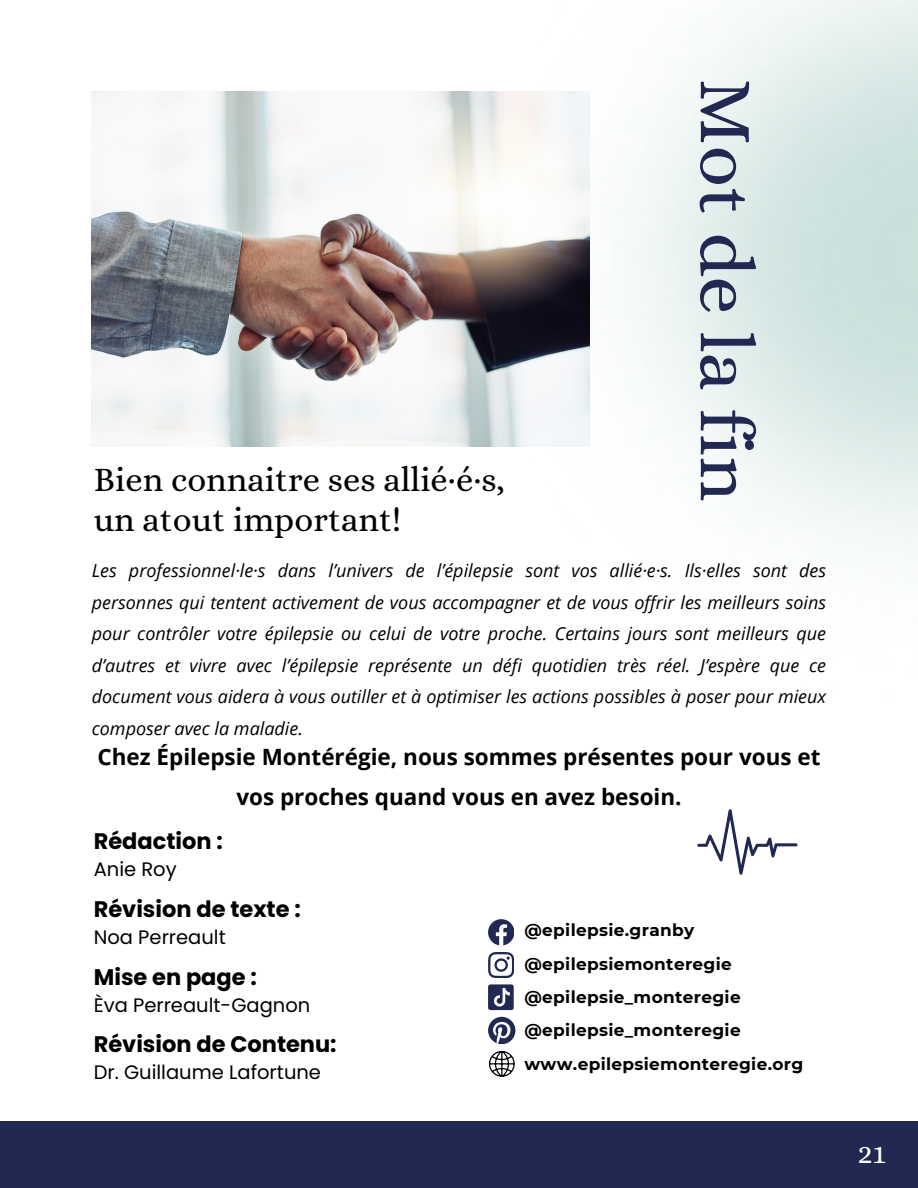
<style>
.page{position:relative;width:918px;height:1188px;background:#fff}
.page>*{position:absolute;margin:0;border:0;box-sizing:border-box;transform-origin:0 0}
.t1{font:75.75px "Alice";color:#212851}
.t2{font:34.5px/39.3px "Alice";color:#000}
.t3{font:30px "Alice";color:#fff}
.t4{font:700 22.5px/39.3px "Open Sans";color:#000;text-align:center}
.t5{font:700 22.5px "Poppins";color:#000}
.t6{font:19.5px "Poppins";color:#000}
.t7{font:italic 18px/31.5px "Open Sans";color:#000;text-align:justify}
.t8{font:700 16.95px/33.3px "Montserrat";letter-spacing:.02em;color:#000}
</style>
<div class="page">
<div style="left:0;top:1121px;width:918px;height:67px;background:#212851"></div>
<img style="left:480px;top:0;width:438px;height:548px">
<img style="left:92px;top:92px;width:497px;height:354px">
<svg style="left:697px;top:809px;width:100px;height:65px"></svg>
<svg style="left:488px;top:919px;width:26px;height:26px"></svg>
<svg style="left:488px;top:952px;width:26px;height:26px"></svg>
<svg style="left:489px;top:1051px;width:26px;height:26px"></svg>
<svg style="left:488px;top:984px;width:26px;height:26px"></svg>
<svg style="left:488px;top:1017px;width:27px;height:27px"></svg>
<h2 class="t2" style="left:94px;top:460px;width:413px">Bien connaitre ses allié·é·s, un atout important!</h2>
<h1 class="t1" style="left:770px;top:78px;width:425px;rotate:90deg">Mot de la fin</h1>
<p class="t7" style="left:92px;top:555px;width:736px">Les professionnel·le·s dans l’univers de l’épilepsie sont vos allié·e·s. Ils·elles sont des personnes qui tentent activement de vous accompagner et de vous offrir les meilleurs soins pour contrôler votre épilepsie ou celui de votre proche. Certains jours sont meilleurs que d’autres et vivre avec l’épilepsie représente un défi quotidien très réel. J’espère que ce document vous aidera à vous outiller et à optimiser les actions possibles à poser pour mieux composer avec la maladie.</p>
<p class="t4" style="left:97px;top:737px;width:725px">Chez Épilepsie Montérégie, nous sommes présentes pour vous et vos proches quand vous en avez besoin.</p>
<p class="t5" style="left:94px;top:825px;width:131px">Rédaction :</p>
<p class="t6" style="left:94px;top:856px;width:85px">Anie Roy</p>
<p class="t5" style="left:94px;top:893px;width:208px">Révision de texte :</p>
<p class="t6" style="left:94px;top:923px;width:134px">Noa Perreault</p>
<p class="t5" style="left:94px;top:961px;width:165px">Mise en page :</p>
<p class="t6" style="left:94px;top:991px;width:218px">Èva Perreault-Gagnon</p>
<p class="t5" style="left:94px;top:1029px;width:244px">Révision de Contenu:</p>
<p class="t6" style="left:94px;top:1059px;width:229px">Dr. Guillaume Lafortune</p>
<p class="t8" style="left:524px;top:913px;width:171px">@epilepsie.granby</p>
<p class="t8" style="left:524px;top:947px;width:209px">@epilepsiemonteregie</p>
<p class="t8" style="left:524px;top:981px;width:218px">@epilepsie_monteregie @epilepsie_monteregie</p>
<p class="t8" style="left:524px;top:1047px;width:280px">www.epilepsiemonteregie.org</p>
<h3 class="t3" style="left:858px;top:1136px;width:29px">21</h3>
</div>
